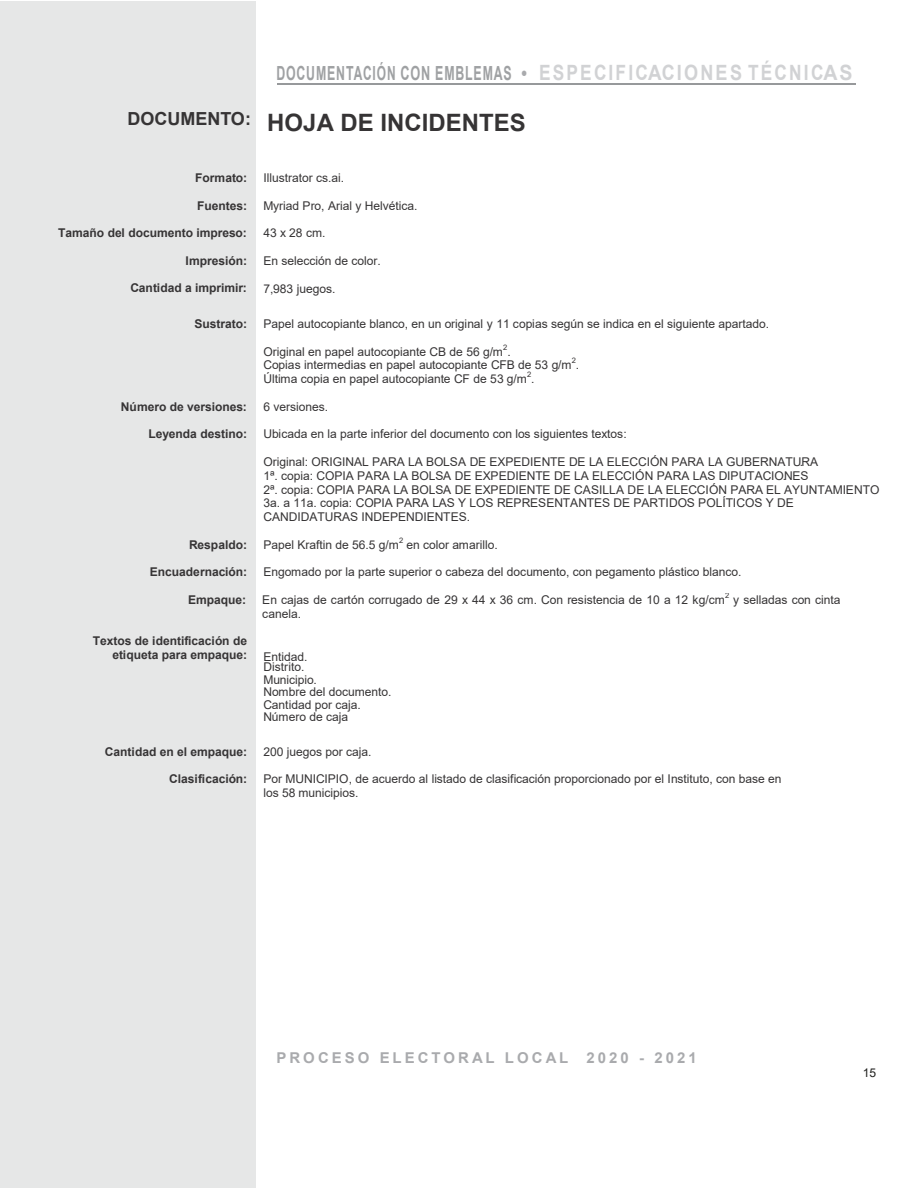
<style>
.page{position:relative;width:918px;height:1188px;background:#fff}
.page>*{position:absolute;margin:0;border:0;box-sizing:border-box;transform-origin:0 0}
.t1{font:700 24px "Arial";color:#363435}
.t2{font:700 19.5px "Arial";letter-spacing:.065em;color:#9fa1a3;scale:.63 1}
.t3{font:700 15px "Arial";letter-spacing:.2em;color:#a9aaad}
.t4{font:12px/13.8px "Arial";letter-spacing:-.005em;color:#363435}
.t5{font:700 12px/14px "Arial";color:#363435;text-align:right}
.t6{font:12px "Arial";color:#1d1d1b}
.t7{font:7.5px "Arial";color:#363435}
.s1{color:#a9aaad}
.s2{font-size:21px;color:#d1d2d4}
</style>
<div class="page">
<div style="left:0;top:1px;width:256px;height:1187px;background:#e6e7e7"></div>
<hr style="left:277px;top:83px;width:578px;height:2px;background:#97999b">
<h2 class="t2" style="left:277px;top:60px;width:916px">DOCUMENTACIÓN CON EMBLEMAS <span class="s1">•</span> <span class="s2">ESPECIFICACIONES TÉCNICAS</span></h2>
<h1 class="t1" style="left:128px;top:105px;width:400px"><sup>DOCUMENTO:</sup> HOJA DE INCIDENTES</h1>
<p class="t5" style="left:195px;top:171px;width:54px">Formato:</p>
<p class="t4" style="left:263px;top:171px;width:82px">Illustrator cs.ai.</p>
<p class="t5" style="left:197px;top:199px;width:52px">Fuentes:</p>
<p class="t4" style="left:263px;top:199px;width:156px">Myriad Pro, Arial y Helvética.</p>
<p class="t5" style="left:58px;top:226px;width:190px">Tamaño del documento impreso:</p>
<p class="t4" style="left:263px;top:226px;width:64px">43 x 28 cm.</p>
<p class="t5" style="left:186px;top:254px;width:63px">Impresión:</p>
<p class="t4" style="left:263px;top:254px;width:119px">En selección de color.</p>
<p class="t5" style="left:130px;top:281px;width:118px">Cantidad a imprimir:</p>
<p class="t4" style="left:263px;top:281px;width:74px">7,983 juegos.</p>
<p class="t5" style="left:194px;top:317px;width:54px">Sustrato:</p>
<p class="t4" style="left:263px;top:317px;width:507px">Papel autocopiante blanco, en un original y 11 copias según se indica en el siguiente apartado.</p>
<p class="t4" style="left:263px;top:344px;width:249px">Original en papel autocopiante CB de 56 g/m .</p>
<p class="t7" style="left:503px;top:342px;width:6px">2</p>
<p class="t4" style="left:263px;top:358px;width:317px">Copias intermedias en papel autocopiante CFB de 53 g/m .</p>
<p class="t7" style="left:572px;top:356px;width:6px">2</p>
<p class="t7" style="left:527px;top:370px;width:6px">2</p>
<p class="t4" style="left:263px;top:372px;width:273px">Última copia en papel autocopiante CF de 53 g/m .</p>
<p class="t5" style="left:121px;top:400px;width:128px">Número de versiones:</p>
<p class="t4" style="left:263px;top:400px;width:66px">6 versiones.</p>
<p class="t5" style="left:148px;top:427px;width:100px">Leyenda destino:</p>
<p class="t4" style="left:263px;top:427px;width:365px">Ubicada en la parte inferior del documento con los siguientes textos:</p>
<p class="t4" style="left:263px;top:455px;width:618px">Original: ORIGINAL PARA LA BOLSA DE EXPEDIENTE DE LA ELECCIÓN PARA LA GUBERNATU.RA<br>1ª. copia: COPIA PARA LA BOLSA DE EXPEDIENTE DE LA ELECCIÓN PARA LAS DIPUTACIO.NES<br>2ª. copia: COPIA PARA LA BOLSA DE EXPEDIENTE DE CASILLA DE LA ELECCIÓN PARA EL AYUNTAMIENTO 3a. a 11a. copia: COPIA PARA LAS Y LOS REPRESENTANTES DE PARTIDOS POLÍTICOS Y DE CANDIDATURAS INDEPENDIENTES.</p>
<p class="t5" style="left:189px;top:538px;width:60px">Respaldo:</p>
<p class="t4" style="left:263px;top:538px;width:137px">Papel Kraftin de 56.5 g/m</p>
<p class="t7" style="left:399px;top:535px;width:6px">2</p>
<p class="t4" style="left:407px;top:538px;width:93px">en color amarillo.</p>
<p class="t5" style="left:150px;top:565px;width:99px">Encuadernación:</p>
<p class="t4" style="left:263px;top:565px;width:479px">Engomado por la parte superior o cabeza del documento, con pegamento plástico blanco.</p>
<p class="t5" style="left:188px;top:593px;width:60px">Empaque:</p>
<p class="t4" style="left:262px;top:593px;width:464px">En cajas de cartón corrugado de 29 x 44 x 36 cm. Con resistencia de 10 a 12 kg/cm</p>
<p class="t7" style="left:725px;top:590px;width:6px">2</p>
<p class="t4" style="left:733px;top:593px;width:109px">y selladas con cinta</p>
<p class="t5" style="left:93px;top:634px;width:156px">Textos de identificación de etiqueta para empaque:</p>
<p class="t4" style="left:262px;top:607px;width:40px">canela.</p>
<p class="t4" style="left:263px;top:645px;width:55px;line-height:23.1px">Entidad.<br>Municipio.</p>
<p class="t4" style="left:263px;top:686px;width:130px;line-height:12.3px">Nombre del documento.<br>Cantidad por caja.<br>Número de caja</p>
<p class="t4" style="left:263px;top:660px;width:43px">Distrito.</p>
<p class="t5" style="left:105px;top:745px;width:144px">Cantidad en el empaque:</p>
<p class="t4" style="left:263px;top:745px;width:110px">200 juegos por caja.</p>
<p class="t5" style="left:169px;top:772px;width:79px">Clasificación:</p>
<p class="t4" style="left:263px;top:772px;width:520px">Por MUNICIPIO, de acuerdo al listado de clasificación proporcionado por el Instituto, con base en los 58 municipios.</p>
<p class="t3" style="left:277px;top:1047px;width:422px">PROCESO ELECTORAL LOCAL 2020 - 2021</p>
<p class="t6" style="left:863px;top:1065px;width:15px">15</p>
</div>
